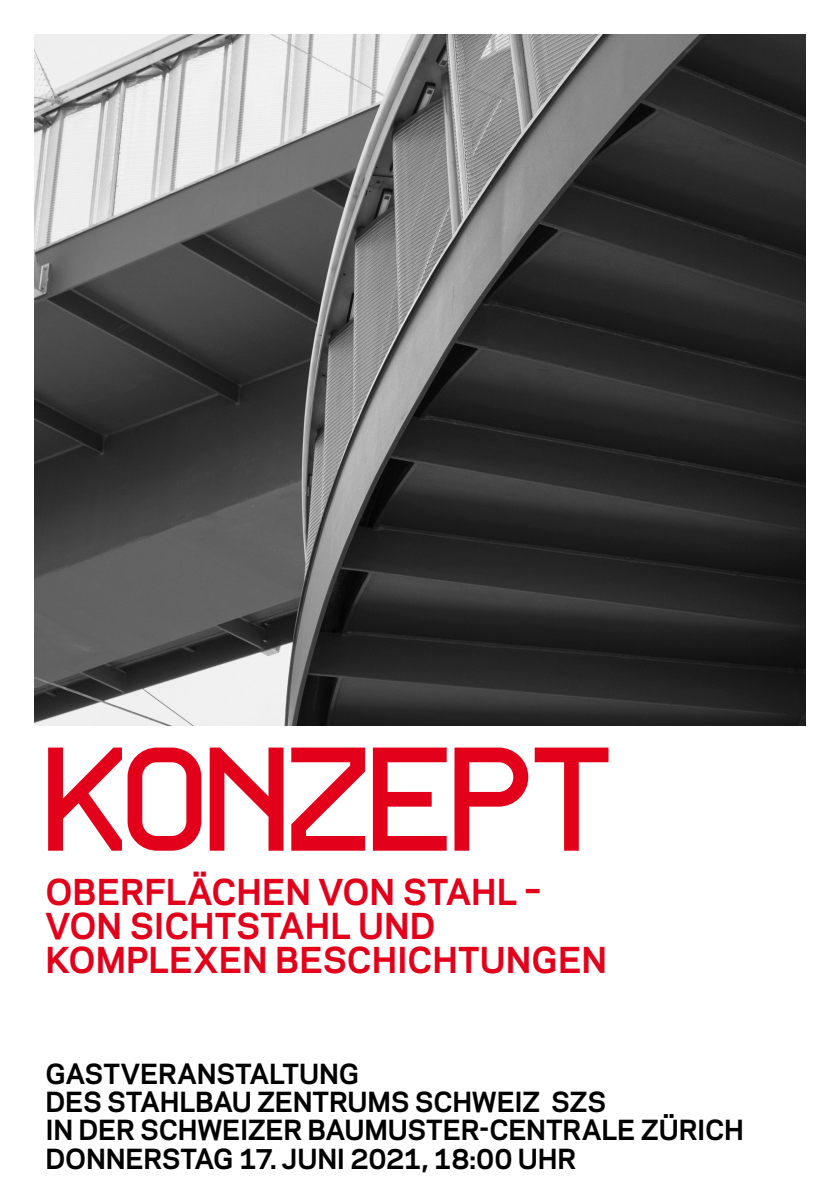
<style>
.page{position:relative;width:840px;height:1191px;background:#fff}
.page>*{position:absolute;margin:0;border:0;box-sizing:border-box;transform-origin:0 0}
.t1{font:144px "Auto Scape";letter-spacing:-.085em;color:#e2001a}
.t2{font:700 33.6px/34px "Galaxie Polaris";color:#e2001a}
.t3{font:700 26px/28.4px "Galaxie Polaris";letter-spacing:-.01em;color:#000}
.s1{color:#e0071c}
</style>
<div class="page">
<img style="left:34px;top:34px;width:771px;height:691px">
<h1 class="t1" style="left:45px;top:715px;width:581px">KONZEPT</h1>
<p class="t2" style="left:45px;top:872px;width:562px">OBERFLÄCHEN VON STAHL –<br>VON SICHTSTAHL UND<br>KOMPLEXEN BESCHICHTUNGE<span class="s1">N</span></p>
<p class="t3" style="left:45px;top:1058px;width:699px">GASTVERANSTALTUNG<br>DES STAHLBAU ZENTRUMS SCHWEIZ SZS<br>IN DER SCHWEIZER BAUMUSTER-CENTRALE ZÜRICH DONNERSTAG 17. JUNI 2021, 18:00 UHR</p>
</div>
